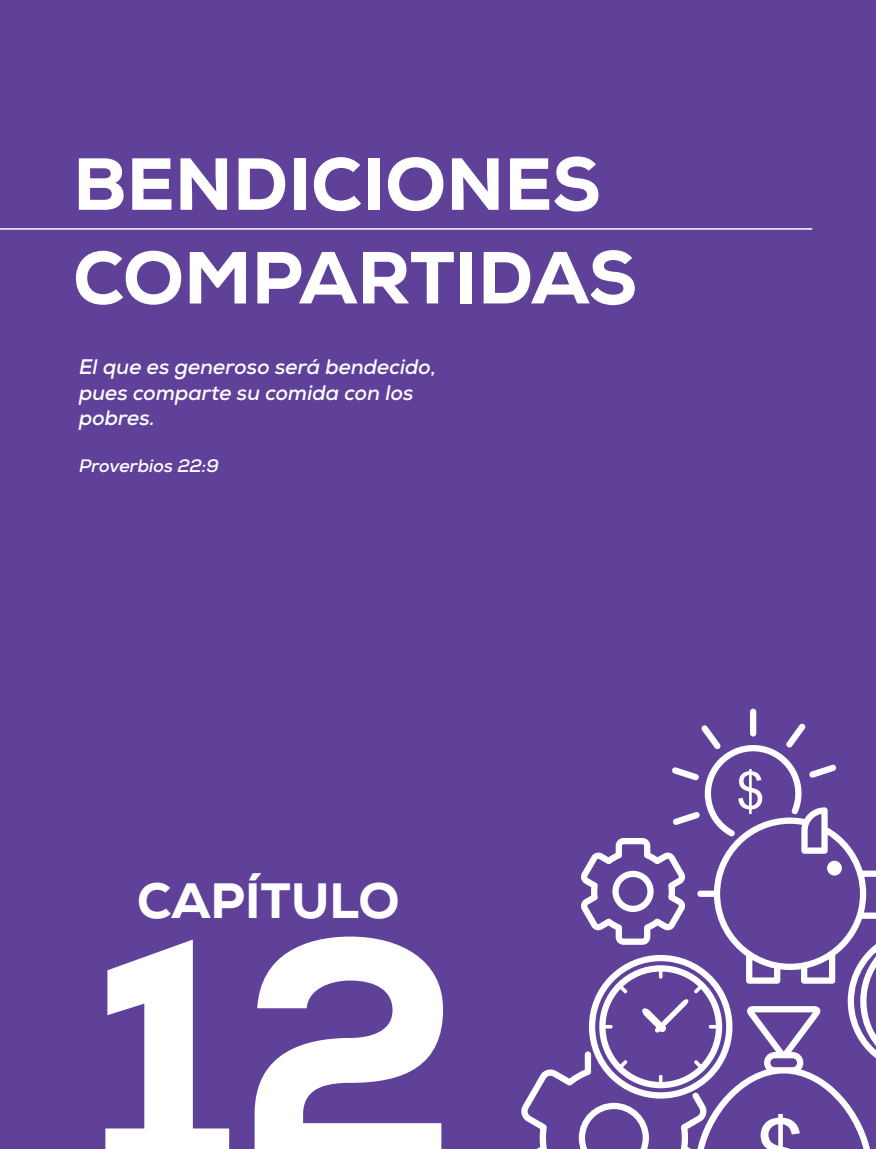
<style>
.page{position:relative;width:876px;height:1149px;background:#fff}
.page>*{position:absolute;margin:0;border:0;box-sizing:border-box;transform-origin:0 0}
.t1{font:800 330px "Nexa";color:#fff}
.t2{font:800 73.5px "Nexa";color:#fff}
.t3{font:800 49.5px "Nexa";color:#fff}
.t4{font:italic 700 21px/25.2px "Nexa";color:#fff}
.t5{font:italic 700 18px "Nexa";color:#fff}
</style>
<div class="page">
<div style="left:0;top:0;width:876px;height:1148px;background:#60419a"></div>
<hr style="left:0;top:228px;width:812px;height:1px;background:#fff">
<div style="left:750px;top:708px;width:6px;height:28px;background:#fff;border-radius:3px"></div>
<svg style="left:521px;top:723px;width:355px;height:425px"></svg>
<h2 class="t2" style="left:73px;top:137px;width:529px">BENDICIONES</h2>
<h2 class="t2" style="left:73px;top:231px;width:565px">COMPARTIDAS</h2>
<p class="t4" style="left:79px;top:354px;width:359px">El que es generoso será bendecido, pues comparte su comida con los pobres.</p>
<p class="t5" style="left:79px;top:454px;width:141px">Proverbios 22:9</p>
<h3 class="t3" style="left:137px;top:869px;width:264px">CAPÍTULO</h3>
<h1 class="t1" style="left:88px;top:845px;width:374px">12</h1>
</div>
